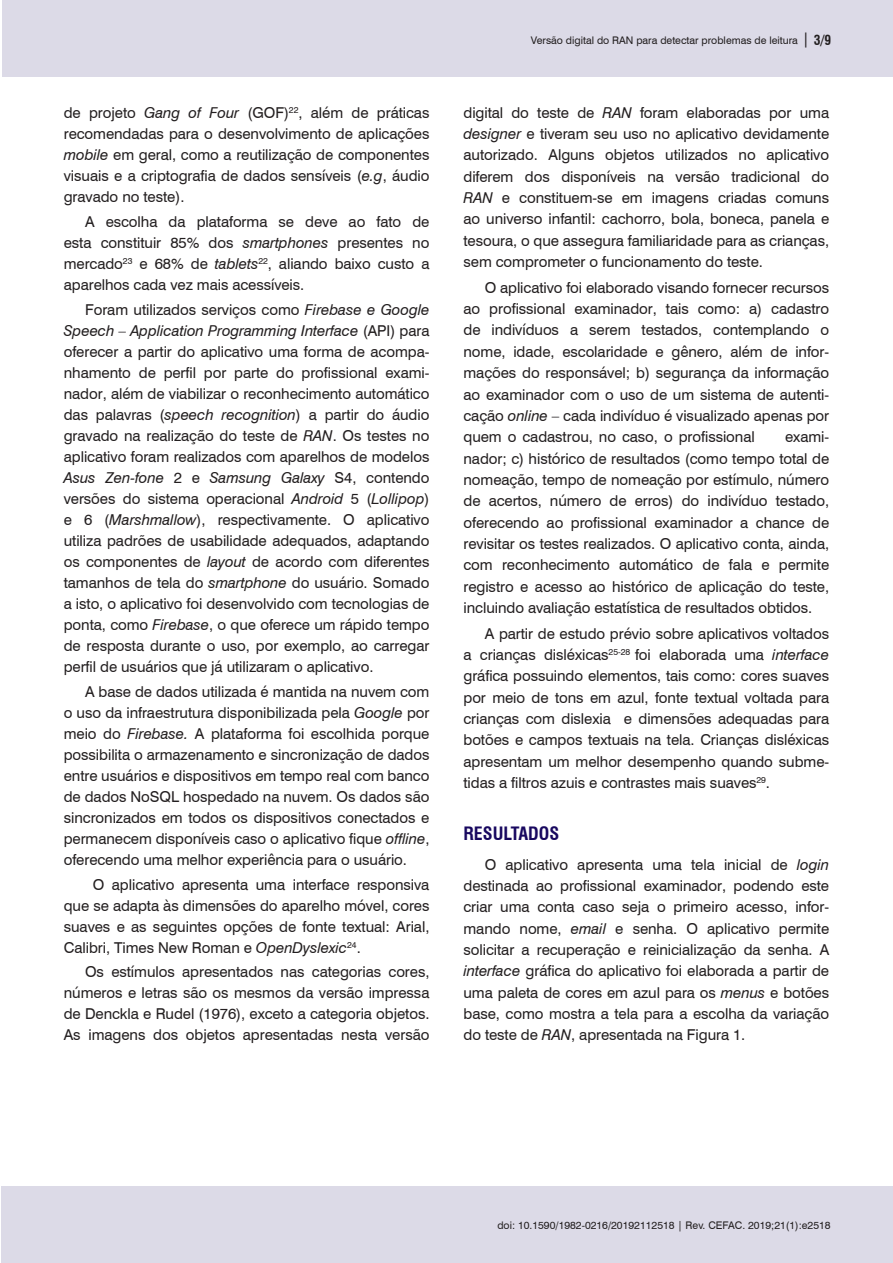
<style>
.page{position:relative;width:893px;height:1263px;background:#fff}
.page>*{position:absolute;margin:0;border:0;box-sizing:border-box;transform-origin:0 0}
.Nivel_1{font:700 condensed 18px "Swiss 721 BT";color:#18085f}
.Corpo_do_texto{font:15px/21px "Swiss 721 BT";letter-spacing:-.005em;color:#231f20;text-align:justify}
.t1{font:10.5px "Swiss 721 BT";color:#231f20}
.s1{font-style:italic}
.s2{font-size:15px}
.s3{font-weight:700;font-stretch:condensed;font-size:13.5px}
</style>
<div class="page">
<div style="left:1px;top:1186px;width:892px;height:77px;background:#dcdae7"></div>
<div style="left:2px;top:0;width:891px;height:77px;background:#dcdae7"></div>
<p class="Corpo_do_texto" style="left:64px;top:101px;width:367px">de projeto <span class="s1">Gang of Four</span> (GOF)<sup>22</sup>, além de práticas recomendadas para o desenvolvimento de aplicações <span class="s1">mobile</span> em geral, como a reutilização de componentes visuais e a criptografia de dados sensíveis (<span class="s1">e.g</span>, áudio gravado no teste).</p>
<p class="Corpo_do_texto" style="left:64px;top:210px;width:367px;text-indent:21px">A escolha da plataforma se deve ao fato de esta constituir 85% dos <span class="s1">smartphones</span> presentes no mercado<sup>23</sup> e 68% de <span class="s1">tablets</span><sup>22</sup>, aliando baixo custo a aparelhos cada vez mais acessíveis.</p>
<p class="Corpo_do_texto" style="left:64px;top:298px;width:367px;text-indent:21px">Foram utilizados serviços como <span class="s1">Firebase e Google Speech – Application Programming Interface</span> (API) para oferecer a partir do aplicativo uma forma de acompa&shy;nhamento de perfil por parte do profissional exami&shy;nador, além de viabilizar o reconhecimento automático das palavras (<span class="s1">speech recognition</span>) a partir do áudio gravado na realização do teste de <span class="s1">RAN</span>. Os testes no aplicativo foram realizados com aparelhos de modelos <span class="s1">Asus Zen-fone</span> 2 e <span class="s1">Samsung Galaxy</span> S4, contendo versões do sistema operacional <span class="s1">Android</span> 5 (<span class="s1">Lollipop</span>) e 6 (<span class="s1">Marshmallow</span>), respectivamente. O aplicativo utiliza padrões de usabilidade adequados, adaptando os componentes de <span class="s1">layout</span> de acordo com diferentes tamanhos de tela do <span class="s1">smartphone</span> do usuário. Somado a isto, o aplicativo foi desenvolvido com tecnologias de ponta, como <span class="s1">Firebase</span>, o que oferece um rápido tempo de resposta durante o uso, por exemplo, ao carregar perfil de usuários que já utilizaram o aplicativo.</p>
<p class="Corpo_do_texto" style="left:64px;top:680px;width:367px;text-indent:21px">A base de dados utilizada é mantida na nuvem com o uso da infraestrutura disponibilizada pela <span class="s1">Google</span> por meio do <span class="s1">Firebase.</span> A plataforma foi escolhida porque possibilita o armazenamento e sincronização de dados entre usuários e dispositivos em tempo real com banco de dados NoSQL hospedado na nuvem. Os dados são sincronizados em todos os dispositivos conectados e permanecem disponíveis caso o aplicativo fique <span class="s1">offline</span>, oferecendo uma melhor experiência para o usuário.</p>
<p class="Corpo_do_texto" style="left:64px;top:873px;width:367px;text-indent:29px">O aplicativo apresenta uma interface responsiva que se adapta às dimensões do aparelho móvel, cores suaves e as seguintes opções de fonte textual: Arial, Calibri, Times New Roman e <span class="s1">OpenDyslexic</span><sup>24</sup>.</p>
<p class="Corpo_do_texto" style="left:64px;top:961px;width:367px;text-indent:21px">Os estímulos apresentados nas categorias cores, números e letras são os mesmos da versão impressa de Denckla e Rudel (1976), exceto a categoria objetos.<br>As imagens dos objetos apresentadas nesta versão</p>
<p class="t1" style="left:531px;top:33px;width:302px">Versão digital do RAN para detectar problemas de leitura <span class="s2">|</span> <span class="s3">3/9</span></p>
<p class="Corpo_do_texto" style="left:463px;top:101px;width:367px">digital do teste de <span class="s1">RAN</span> foram elaboradas por uma <span class="s1">designer</span> e tiveram seu uso no aplicativo devidamente autorizado. Alguns objetos utilizados no aplicativo diferem dos disponíveis na versão tradicional do <span class="s1">RAN</span> e constituem-se em imagens criadas comuns ao universo infantil: cachorro, bola, boneca, panela e tesoura, o que assegura familiaridade para as crianças, sem comprometer o funcionamento do teste.</p>
<p class="Corpo_do_texto" style="left:463px;top:276px;width:367px;text-indent:21px">O aplicativo foi elaborado visando fornecer recursos ao profissional examinador, tais como: a) cadastro de indivíduos a serem testados, contemplando o nome, idade, escolaridade e gênero, além de infor&shy;mações do responsável; b) segurança da informação ao examinador com o uso de um sistema de autenti&shy;cação <span class="s1">online</span> – cada indivíduo é visualizado apenas por quem o cadastrou, no caso, o profissional</p>
<p class="Corpo_do_texto" style="left:463px;top:426px;width:367px;text-indent:322px">exami&shy;nador; c) histórico de resultados (como tempo total de nomeação, tempo de nomeação por estímulo, número de acertos, número de erros) do indivíduo testado, oferecendo ao profissional examinador a chance de revisitar os testes realizados. O aplicativo conta, ainda, com reconhecimento automático de fala e permite registro e acesso ao histórico de aplicação do teste, incluindo avaliação estatística de resultados obtidos.</p>
<p class="Corpo_do_texto" style="left:463px;top:622px;width:367px;text-indent:21px">A partir de estudo prévio sobre aplicativos voltados a crianças disléxicas<sup>25-28</sup> foi elaborada uma <span class="s1">interface </span>gráfica possuindo elementos, tais como: cores suaves por meio de tons em azul, fonte textual voltada para crianças com dislexia e dimensões adequadas para botões e campos textuais na tela. Crianças disléxicas apresentam um melhor desempenho quando subme&shy;tidas a filtros azuis e contrastes mais suaves<sup>29</sup>.</p>
<p class="Nivel_1" style="left:463px;top:822px;width:97px">RESULTADOS</p>
<p class="Corpo_do_texto" style="left:463px;top:853px;width:367px;text-indent:21px">O aplicativo apresenta uma tela inicial de <span class="s1">login </span>destinada ao profissional examinador, podendo este criar uma conta caso seja o primeiro acesso, infor&shy;mando nome, <span class="s1">email</span> e senha. O aplicativo permite solicitar a recuperação e reinicialização da senha. A <span class="s1">interface</span> gráfica do aplicativo foi elaborada a partir de uma paleta de cores em azul para os <span class="s1">menus</span> e botões base, como mostra a tela para a escolha da variação do teste de <span class="s1">RAN</span>, apresentada na Figura 1.</p>
<p class="t1" style="left:497px;top:1218px;width:335px">doi: 10.1590/1982-0216/20192112518 | Rev. CEFAC. 2019;21(1):e2518</p>
</div>
